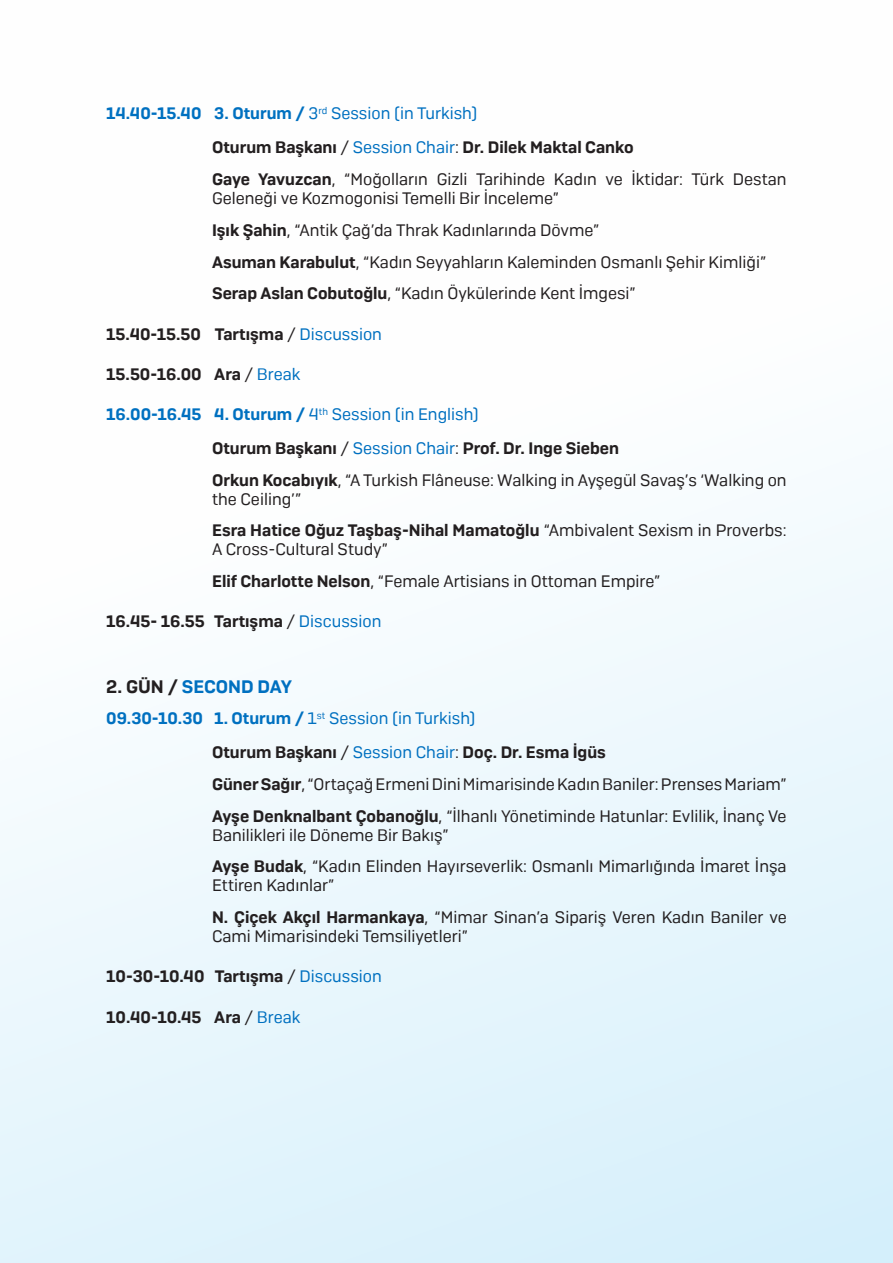
<style>
.page{position:relative;width:893px;height:1263px;background:#fff}
.page>*{position:absolute;margin:0;border:0;box-sizing:border-box;transform-origin:0 0}
.t1{font:600 18px "Camber";color:#0070c0}
.t2{font:16.5px/19px "Camber";color:#231f20}
.t3{font:600 16.5px "Camber";color:#231f20}
.t4{font:600 16.5px "Camber";color:#0070c0}
.s1{font-weight:400}
.s2{font-weight:400;color:#0070c0}
.s3{font-weight:600}
.s4{color:#231f20}
</style>
<div class="page">
<div style="left:0;top:0;width:893px;height:1263px;background:linear-gradient(to bottom,#fff,#def3fc)"></div>
<p class="t4" style="left:106px;top:103px;width:373px">14.40-15.40 3. Oturum / <span class="s1">3</span><sup>rd</sup> <span class="s1">Session (in Turkish)</span></p>
<p class="t3" style="left:212px;top:137px;width:423px">Oturum Başkanı <span class="s1">/</span> <span class="s2">Session Chair</span><span class="s1">:</span> Dr. Dilek Maktal Canko</p>
<p class="t2" style="left:212px;top:170px;width:576px"><span class="s3">Gaye Yavuzcan</span>, “Moğolların Gizli Tarihinde Kadın ve İktidar: Türk Destan<br>Geleneği ve Kozmogonisi Temelli Bir İnceleme”</p>
<p class="t2" style="left:212px;top:220px;width:389px"><span class="s3">Işık Şahin</span>, “Antik Çağ’da Thrak Kadınlarında Dövme”</p>
<p class="t2" style="left:212px;top:252px;width:556px"><span class="s3">Asuman Karabulut</span>, “Kadın Seyyahların Kaleminden Osmanlı Şehir Kimliği”</p>
<p class="t2" style="left:212px;top:284px;width:425px"><span class="s3">Serap Aslan Cobutoğlu</span>, “Kadın Öykülerinde Kent İmgesi”</p>
<p class="t3" style="left:106px;top:324px;width:277px">15.40-15.50 Tartışma <span class="s1">/</span> <span class="s2">Discussion</span></p>
<p class="t3" style="left:106px;top:364px;width:196px">15.50-16.00 Ara <span class="s1">/</span> <span class="s2">Break</span></p>
<p class="t4" style="left:106px;top:404px;width:374px">16.00-16.45 4. Oturum / <span class="s1">4</span><sup>th</sup> <span class="s1">Session (in English)</span></p>
<p class="t3" style="left:212px;top:438px;width:408px">Oturum Başkanı <span class="s1">/</span> <span class="s2">Session Chair</span><span class="s1">:</span> Prof. Dr. Inge Sieben</p>
<p class="t2" style="left:212px;top:470px;width:576px"><span class="s3">Orkun Kocabıyık</span>, “A Turkish Flâneuse: Walking in Ayşegül Savaş’s ‘Walking on the Ceiling’”</p>
<p class="t2" style="left:212px;top:521px;width:576px"><span class="s3">Esra Hatice Oğuz Taşbaş-Nihal Mamatoğlu</span> “Ambivalent Sexism in Proverbs:<br>A Cross-Cultural Study”</p>
<p class="t2" style="left:212px;top:572px;width:450px"><span class="s3">Elif Charlotte Nelson</span>, “Female Artisians in Ottoman Empire”</p>
<p class="t3" style="left:106px;top:611px;width:277px">16.45- 16.55 Tartışma <span class="s1">/</span> <span class="s2">Discussion</span></p>
<p class="t1" style="left:106px;top:675px;width:187px"><span class="s4">2. GÜN /</span> SECOND DAY</p>
<p class="t4" style="left:106px;top:708px;width:371px">09.30-10.30 1. Oturum / <span class="s1">1</span><sup>st</sup> <span class="s1">Session (in Turkish)</span></p>
<p class="t3" style="left:212px;top:742px;width:395px">Oturum Başkanı <span class="s1">/</span> <span class="s2">Session Chair</span><span class="s1">:</span> Doç. Dr. Esma İgüs</p>
<p class="t2" style="left:212px;top:774px;width:576px"><span class="s3">Güner Sağır</span>, “Ortaçağ Ermeni Dini Mimarisinde Kadın Baniler: Prenses Mariam”</p>
<p class="t2" style="left:212px;top:806px;width:576px"><span class="s3">Ayşe Denknalbant Çobanoğlu</span>, “İlhanlı Yönetiminde Hatunlar: Evlilik, İnanç Ve<br>Banilikleri ile Döneme Bir Bakış”</p>
<p class="t2" style="left:212px;top:857px;width:576px"><span class="s3">Ayşe Budak</span>, “Kadın Elinden Hayırseverlik: Osmanlı Mimarlığında İmaret İnşa<br>Ettiren Kadınlar”</p>
<p class="t2" style="left:212px;top:908px;width:576px"><span class="s3">N. Çiçek Akçıl Harmankaya</span>, “Mimar Sinan’a Sipariş Veren Kadın Baniler ve<br>Cami Mimarisindeki Temsiliyetleri”</p>
<p class="t3" style="left:106px;top:966px;width:277px">10-30-10.40 Tartışma <span class="s1">/</span> <span class="s2">Discussion</span></p>
<p class="t3" style="left:106px;top:1007px;width:196px">10.40-10.45 Ara <span class="s1">/</span> <span class="s2">Break</span></p>
</div>
